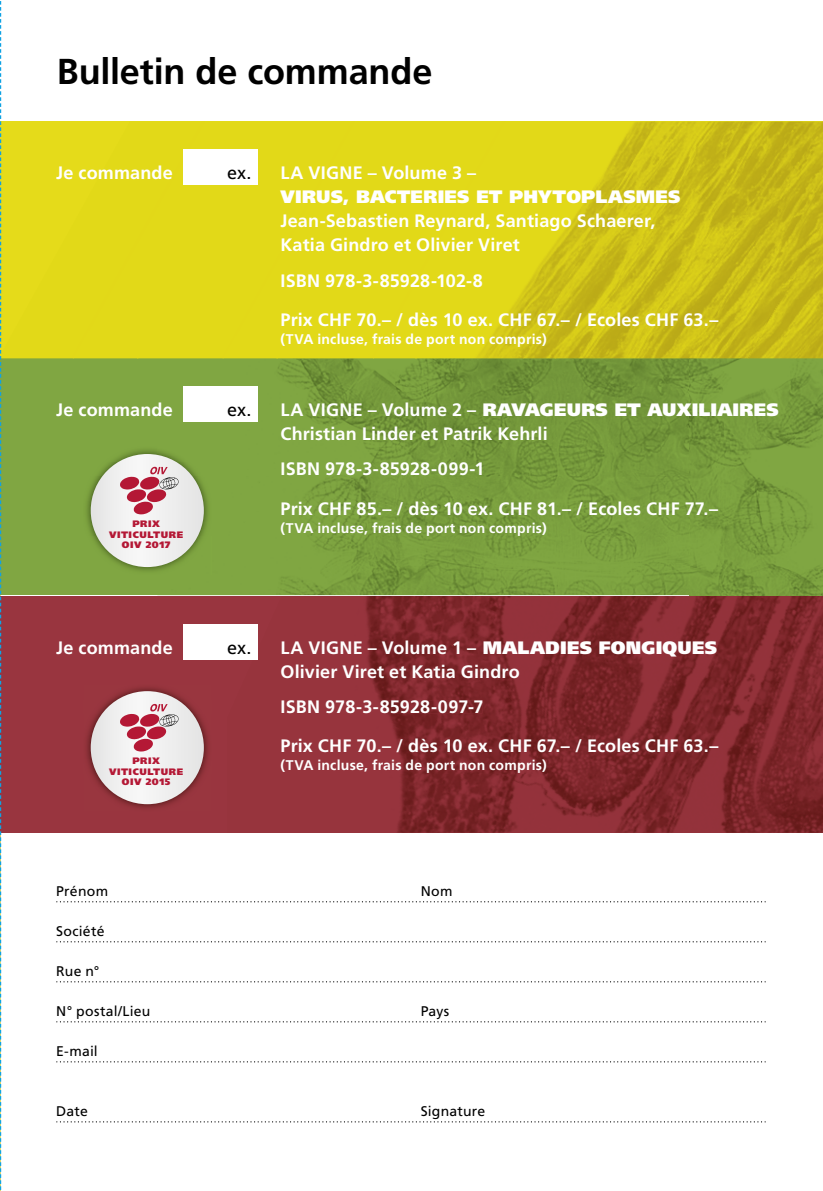
<style>
.page{position:relative;width:823px;height:1191px;background:#fff}
.page>*{position:absolute;margin:0;border:0;box-sizing:border-box;transform-origin:0 0}
.t1{font:700 36px "Frutiger LT Std";letter-spacing:-.005em;color:#000}
.t2{font:700 18px/24px "Frutiger LT Std";letter-spacing:.01em;color:#fff}
.t3{font:900 18px/24px "Frutiger LT Std";letter-spacing:.015em;color:#fff}
.t4{font:700 14px "Frutiger LT Std";letter-spacing:.02em;color:#fff}
.t5{font:14px "Frutiger LT Std";letter-spacing:.015em;color:#000}
.t6{font:900 9.4px/10.4px "Frutiger LT Std";letter-spacing:.06em;color:#b41835;text-align:center}
.s1{font-weight:400;color:#000}
.s2{font-weight:700}
.s3{font-weight:900}
</style>
<div class="page">
<div style="left:0;top:596px;width:822px;height:236px;background:#99353f"></div>
<div style="left:0;top:358px;width:822px;height:237px;background:#80a642"></div>
<img style="left:227px;top:596px;width:595px;height:236px">
<img style="left:229px;top:700px;width:253px;height:13px">
<img style="left:227px;top:739px;width:176px;height:13px">
<img style="left:227px;top:760px;width:318px;height:13px">
<img style="left:157px;top:358px;width:665px;height:237px">
<img style="left:211px;top:463px;width:270px;height:13px">
<img style="left:211px;top:501px;width:192px;height:14px">
<img style="left:211px;top:522px;width:334px;height:14px">
<img style="left:654px;top:122px;width:168px;height:236px">
<img style="left:505px;top:122px;width:149px;height:236px">
<img style="left:747px;top:223px;width:75px;height:135px">
<div style="left:354px;top:122px;width:151px;height:236px;background:#e2d918"></div>
<div style="left:205px;top:122px;width:149px;height:236px;background:#e2d918"></div>
<div style="left:1px;top:122px;width:204px;height:236px;background:#e2d918"></div>
<img style="left:522px;top:344px;width:34px;height:14px">
<img style="left:372px;top:340px;width:45px;height:18px">
<img style="left:222px;top:335px;width:56px;height:23px">
<div style="left:73px;top:330px;width:66px;height:28px;background:#e2d918"></div>
<svg style="left:56px;top:901px;width:709px;height:1px"></svg>
<svg style="left:56px;top:941px;width:709px;height:1px"></svg>
<svg style="left:56px;top:981px;width:709px;height:1px"></svg>
<svg style="left:56px;top:1021px;width:709px;height:1px"></svg>
<svg style="left:56px;top:1061px;width:709px;height:1px"></svg>
<svg style="left:56px;top:1121px;width:709px;height:1px"></svg>
<div style="left:183px;top:624px;width:74px;height:35px;background:#fff"></div>
<div style="left:183px;top:386px;width:74px;height:36px;background:#fff"></div>
<div style="left:183px;top:150px;width:74px;height:35px;background:#fff"></div>
<img style="left:86px;top:687px;width:122px;height:121px">
<img style="left:86px;top:700px;width:122px;height:13px">
<img style="left:86px;top:739px;width:122px;height:13px">
<img style="left:86px;top:760px;width:122px;height:13px">
<div style="left:91px;top:691px;width:113px;height:113px;background:#eee;border-radius:57px"></div>
<svg style="left:120px;top:704px;width:58px;height:47px"></svg>
<img style="left:86px;top:447px;width:125px;height:127px">
<div style="left:91px;top:454px;width:113px;height:113px;background:#eee;border-radius:57px"></div>
<svg style="left:120px;top:467px;width:58px;height:47px"></svg>
<svg style="left:0;top:1px;width:1px;height:1190px"></svg>
<h1 class="t1" style="left:57px;top:50px;width:377px">Bulletin de commande</h1>
<p class="t2" style="left:56px;top:161px;width:118px">Je commande</p>
<p class="t3" style="left:280px;top:161px;width:401px;text-indent:-53px"><span class="s1">ex.</span> <span class="s2">LA VIGNE – Volume 3 –<br></span>VIRUS, BACTERIES ET PHYTOPLASMES</p>
<p class="t2" style="left:280px;top:209px;width:376px">Jean-Sebastien Reynard, Santiago Schaerer,<br>Katia Gindro et Olivier Viret</p>
<p class="t2" style="left:280px;top:261px;width:439px;line-height:39.4px">ISBN 978-3-85928-102-8<br>Prix CHF 70.– / dès 10 ex. CHF 67.– / Ecoles CHF 63.–</p>
<p class="t4" style="left:280px;top:331px;width:267px">(TVA incluse, frais de port non compris)</p>
<p class="t2" style="left:56px;top:398px;width:118px">Je commande</p>
<p class="t2" style="left:280px;top:398px;width:499px;text-indent:-53px"><span class="s1">ex.</span> LA VIGNE – Volume 2 – <span class="s3">RAVAGEURS ET AUXILIAIRES<br></span>Christian Linder et Patrik Kehrli</p>
<p class="t2" style="left:280px;top:449px;width:439px;line-height:39.4px">ISBN 978-3-85928-099-1<br>Prix CHF 85.– / dès 10 ex. CHF 81.– / Ecoles CHF 77.–</p>
<p class="t4" style="left:280px;top:520px;width:267px">(TVA incluse, frais de port non compris)</p>
<p class="t6" style="left:109px;top:518px;width:76px">PRIX<br>VITICULTURE<br>OIV 2017</p>
<p class="t2" style="left:56px;top:635px;width:118px">Je commande</p>
<p class="t2" style="left:280px;top:635px;width:438px;text-indent:-53px"><span class="s1">ex.</span> LA VIGNE – Volume 1 – <span class="s3">MALADIES FONGIQUES<br></span>Olivier Viret et Katia Gindro</p>
<p class="t2" style="left:280px;top:687px;width:439px;line-height:39.4px">ISBN 978-3-85928-097-7<br>Prix CHF 70.– / dès 10 ex. CHF 67.– / Ecoles CHF 63.–</p>
<p class="t4" style="left:280px;top:757px;width:267px">(TVA incluse, frais de port non compris)</p>
<p class="t6" style="left:109px;top:755px;width:76px">PRIX<br>VITICULTURE<br>OIV 2015</p>
<p class="t5" style="left:56px;top:882px;width:53px">Prénom</p>
<p class="t5" style="left:420px;top:882px;width:33px">Nom</p>
<p class="t5" style="left:56px;top:922px;width:50px">Société</p>
<p class="t5" style="left:56px;top:962px;width:45px">Rue n°</p>
<p class="t5" style="left:56px;top:1002px;width:96px">N° postal/Lieu</p>
<p class="t5" style="left:420px;top:1002px;width:30px">Pays</p>
<p class="t5" style="left:56px;top:1042px;width:43px">E-mail</p>
<p class="t5" style="left:56px;top:1102px;width:33px">Date</p>
<p class="t5" style="left:420px;top:1102px;width:66px">Signature</p>
</div>
